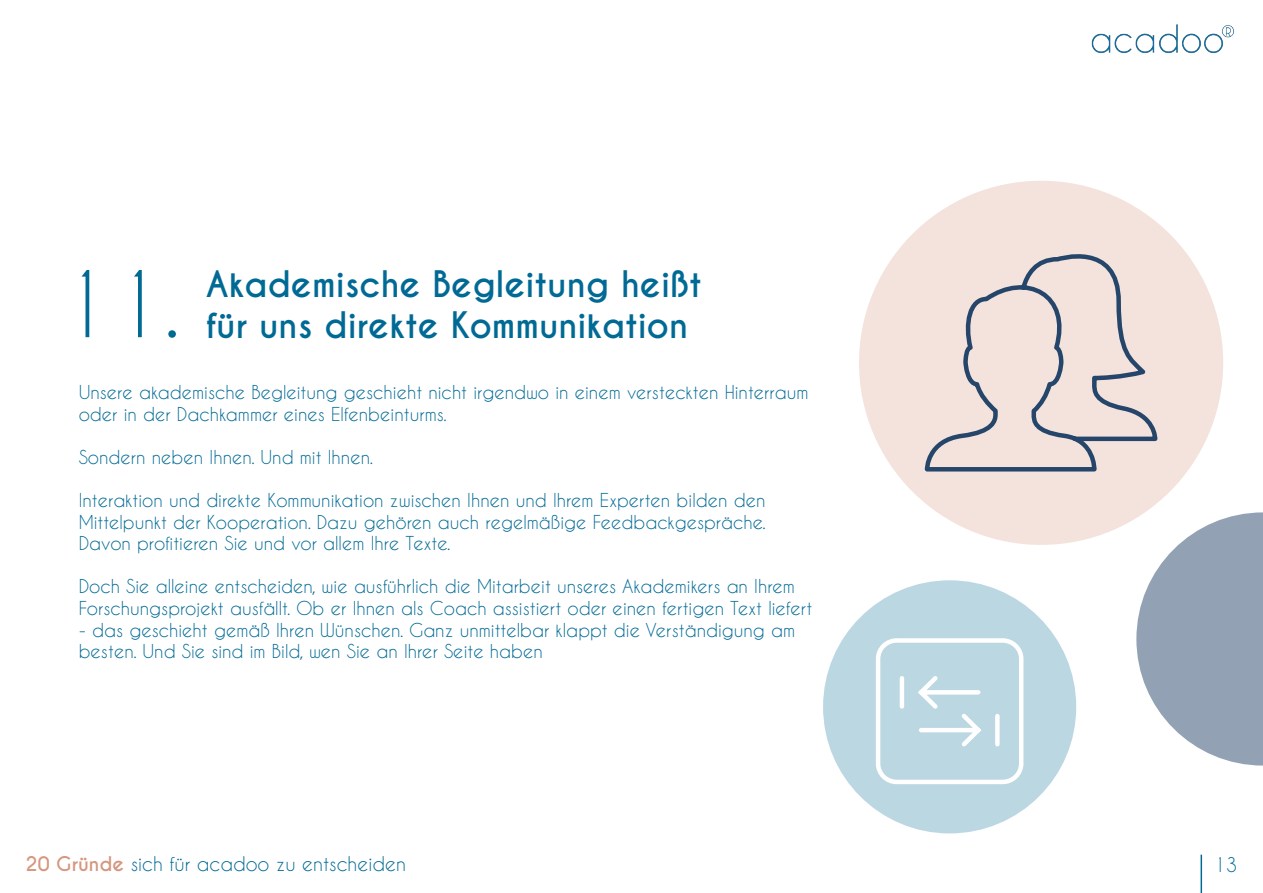
<style>
.page{position:relative;width:1263px;height:893px;background:#fff}
.page>*{position:absolute;margin:0;border:0;box-sizing:border-box;transform-origin:0 0}
.t1{font:85.95px "Caviar Dreams";color:#006a95}
.t2{font:700 34.2px "Caviar Dreams";color:#006a95}
.t3{font:19.05px "Caviar Dreams";color:#006a95}
.t4{font:18px/21.6px "Caviar Dreams";color:#006a95}
.s1{font-weight:700;color:#d6967f}
</style>
<div class="page">
<img style="left:1091px;top:24px;width:143px;height:29px">
<hr style="left:1200px;top:855px;width:2px;height:38px;background:#006a95">
<div style="left:859px;top:181px;width:364px;height:364px;background:#f4e3dc;border-radius:50%"></div>
<div style="left:823px;top:580px;width:253px;height:253px;background:#bbd7e2;border-radius:50%"></div>
<svg style="left:1136px;top:512px;width:127px;height:254px"></svg>
<svg style="left:924px;top:254px;width:234px;height:218px"></svg>
<svg style="left:875px;top:638px;width:149px;height:147px"></svg>
<h1 class="t1" style="left:59px;top:253px;width:122px">11.</h1>
<h2 class="t2" style="left:206px;top:263px;width:498px">Akademische Begleitung heißt</h2>
<h2 class="t2" style="left:206px;top:305px;width:484px">für uns direkte Kommunikation</h2>
<p class="t4" style="left:79px;top:381px;width:731px">Unsere akademische Begleitung geschieht nicht irgendwo in einem versteckten Hinterraum oder in der Dachkammer eines Elfenbeinturms.</p>
<p class="t4" style="left:79px;top:446px;width:296px">Sondern neben Ihnen. Und mit Ihnen.</p>
<p class="t4" style="left:79px;top:489px;width:689px;text-align:justify">Interaktion und direkte Kommunikation zwischen Ihnen und Ihrem Experten bilden den Mittelpunkt der Kooperation. Dazu gehören auch regelmäßige Feedbackgespräche.<br>Davon profitieren Sie und vor allem Ihre Texte.</p>
<p class="t4" style="left:79px;top:575px;width:735px">Doch Sie alleine entscheiden, wie ausführlich die Mitarbeit unseres Akademikers an Ihrem<br>Forschungsprojekt ausfällt. Ob er Ihnen als Coach assistiert oder einen fertigen Text liefert</p>
<p class="t4" style="left:79px;top:619px;width:718px">- das geschieht gemäß Ihren Wünschen. Ganz unmittelbar klappt die Verständigung am besten. Und Sie sind im Bild, wen Sie an Ihrer Seite haben</p>
<p class="t3" style="left:26px;top:852px;width:382px"><span class="s1">20 Gründe</span> sich für acadoo zu entscheiden</p>
<p class="t3" style="left:1214px;top:853px;width:25px">13</p>
</div>
